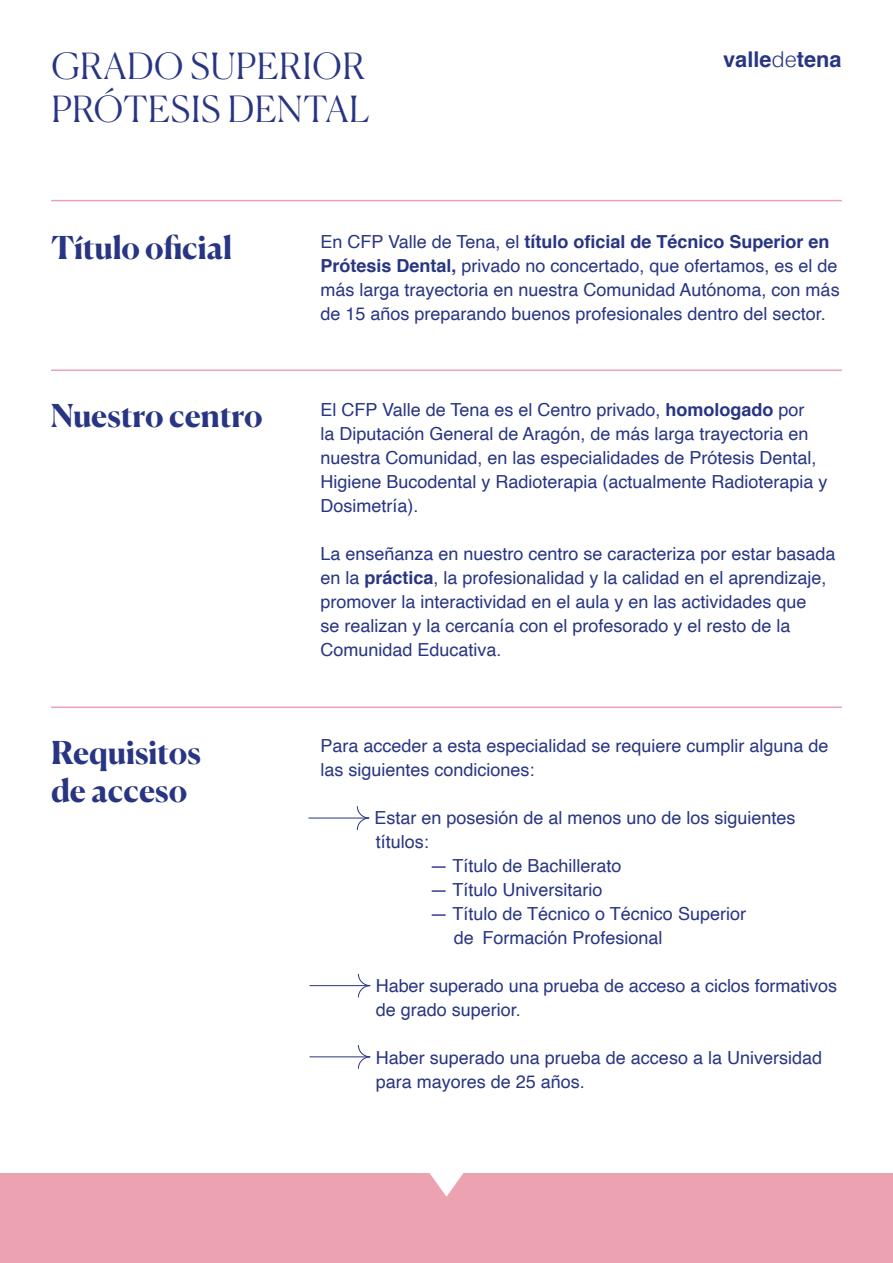
<style>
.page{position:relative;width:893px;height:1263px;background:#fff}
.page>*{position:absolute;margin:0;border:0;box-sizing:border-box;transform-origin:0 0}
.t1{font:300 36px/43.2px "Canela";letter-spacing:.02em;color:#283583}
.t2{font:700 31.5px/37.8px "Canela";letter-spacing:-.005em;color:#283583}
.t3{font:700 21.75px "Helvetica";color:#283583}
.t4{font:18px/24px "Helvetica";color:#283583}
.s1{font-weight:300}
.s2{font-weight:700}
</style>
<div class="page">
<svg style="left:357px;top:806px;width:13px;height:24px"></svg>
<hr style="left:308px;top:818px;width:61px;height:1px;background:#283583">
<svg style="left:358px;top:973px;width:13px;height:25px"></svg>
<hr style="left:310px;top:985px;width:60px;height:1px;background:#283583">
<svg style="left:358px;top:1045px;width:13px;height:24px"></svg>
<hr style="left:310px;top:1056px;width:60px;height:1px;background:#283583">
<div style="left:0;top:1174px;width:893px;height:89px;background:#eda2b1"></div>
<hr style="left:51px;top:369px;width:791px;height:2px;background:#eda2b1">
<hr style="left:51px;top:200px;width:791px;height:1px;background:#eda2b1">
<hr style="left:51px;top:706px;width:791px;height:2px;background:#eda2b1">
<svg style="left:429px;top:1173px;width:35px;height:24px"></svg>
<h1 class="t1" style="left:51px;top:41px;width:320px">GRADO SUPERIOR<br>PRÓTESIS DENTAL</h1>
<p class="t3" style="left:723px;top:42px;width:120px">valle<span class="s1">de</span>tena</p>
<h2 class="t2" style="left:51px;top:226px;width:183px">Título oficial</h2>
<p class="t4" style="left:320px;top:230px;width:521px">En CFP Valle de Tena, el <span class="s2">título oficial de Técnico Superior en Prótesis Dental,</span> privado no concertado, que ofertamos, es el de más larga trayectoria en nuestra Comunidad Autónoma, con más de 15 años preparando buenos profesionales dentro del sector.</p>
<h2 class="t2" style="left:51px;top:394px;width:213px">Nuestro centro</h2>
<p class="t4" style="left:320px;top:398px;width:509px">El CFP Valle de Tena es el Centro privado, <span class="s2">homologado</span> por<br>la Diputación General de Aragón, de más larga trayectoria en nuestra Comunidad, en las especialidades de Prótesis Dental, Higiene Bucodental y Radioterapia (actualmente Radioterapia y Dosimetría).</p>
<p class="t4" style="left:320px;top:542px;width:517px">La enseñanza en nuestro centro se caracteriza por estar basada en la <span class="s2">práctica</span>, la profesionalidad y la calidad en el aprendizaje, promover la interactividad en el aula y en las actividades que<br>se realizan y la cercanía con el profesorado y el resto de la Comunidad Educativa.</p>
<h2 class="t2" style="left:51px;top:731px;width:151px">Requisitos de acceso</h2>
<p class="t4" style="left:320px;top:734px;width:510px">Para acceder a esta especialidad se requiere cumplir alguna de las siguientes condiciones:</p>
<p class="t4" style="left:374px;top:806px;width:423px">Estar en posesión de al menos uno de los siguientes títulos:</p>
<p class="t4" style="left:430px;top:854px;width:193px">— Título de Bachillerato</p>
<p class="t4" style="left:430px;top:878px;width:174px">— Título Universitario</p>
<p class="t4" style="left:454px;top:902px;width:294px;text-indent:-24px">— Título de Técnico o Técnico Superior de Formación Profesional</p>
<p class="t4" style="left:376px;top:974px;width:463px">Haber superado una prueba de acceso a ciclos formativos de grado superior.</p>
<p class="t4" style="left:376px;top:1046px;width:448px">Haber superado una prueba de acceso a la Universidad para mayores de 25 años.</p>
</div>
